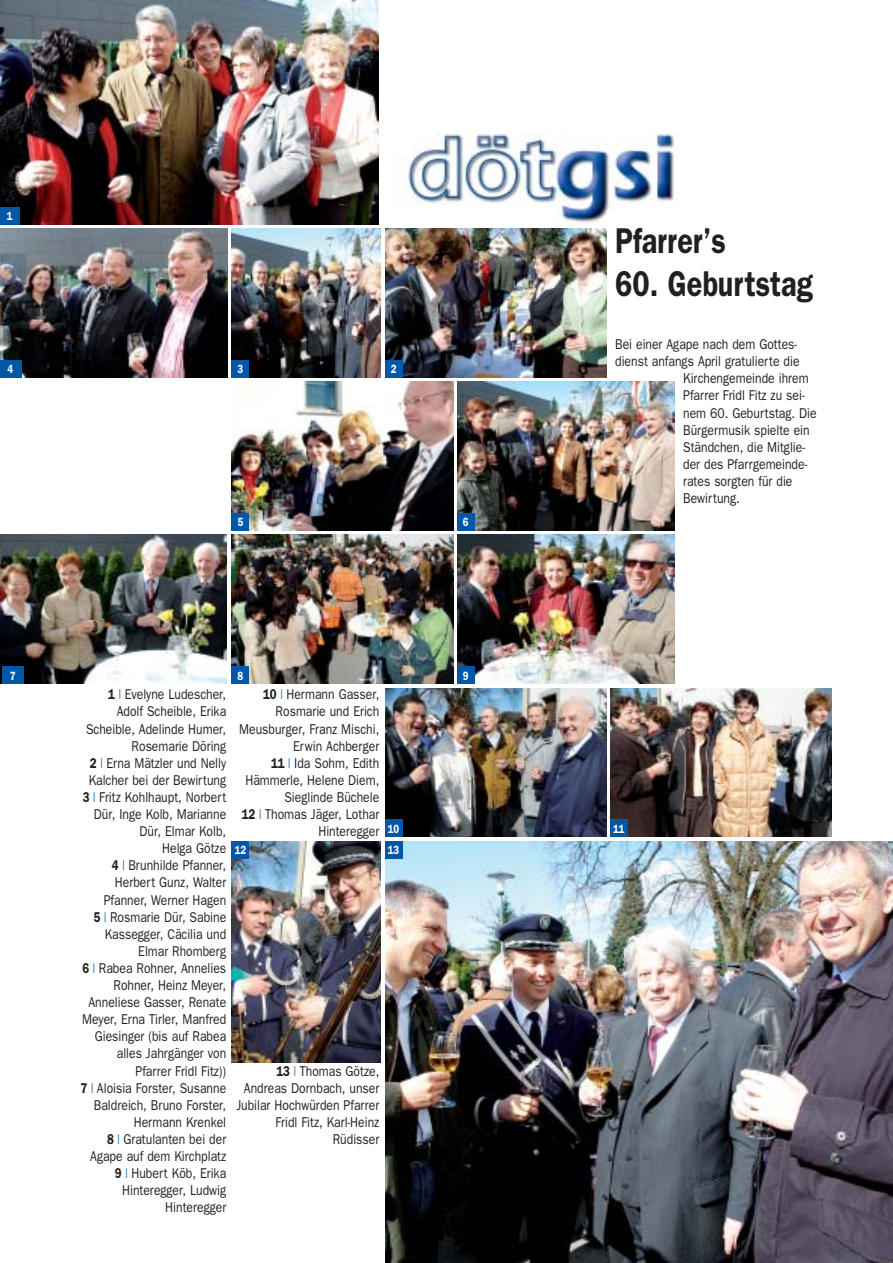
<style>
.page{position:relative;width:893px;height:1263px;background:#fff}
.page>*{position:absolute;margin:0;border:0;box-sizing:border-box;transform-origin:0 0}
.t1{font:600 36px "Franklin Gothic";color:#231f20;scale:.8 1}
.t2{font:14.25px/17.1px "Franklin Gothic";color:#231f20;text-align:right;scale:.85 1}
.t3{font:600 12px "Franklin Gothic";color:#fff;scale:.8 1}
.s1{font-weight:600}
.s2{color:#0057a8}
</style>
<div class="page">
<img style="left:0;top:229px;width:228px;height:149px">
<img style="left:610px;top:688px;width:221px;height:149px">
<img style="left:385px;top:688px;width:221px;height:149px">
<img style="left:385px;top:841px;width:508px;height:422px">
<img style="left:0;top:1px;width:379px;height:224px">
<img style="left:232px;top:841px;width:149px;height:221px">
<div style="left:0;top:361px;width:21px;height:17px;background:#0057a8"></div>
<div style="left:0;top:207px;width:20px;height:17px;background:#0057a8"></div>
<img style="left:232px;top:229px;width:149px;height:149px">
<div style="left:232px;top:361px;width:17px;height:17px;background:#0057a8"></div>
<img style="left:232px;top:382px;width:221px;height:149px">
<div style="left:232px;top:514px;width:17px;height:17px;background:#0057a8"></div>
<img style="left:232px;top:535px;width:221px;height:149px">
<img style="left:0;top:535px;width:227px;height:149px">
<img style="left:457px;top:535px;width:217px;height:149px">
<div style="left:232px;top:667px;width:17px;height:17px;background:#0057a8"></div>
<div style="left:457px;top:667px;width:17px;height:17px;background:#0057a8"></div>
<div style="left:2px;top:667px;width:22px;height:17px;background:#0057a8"></div>
<div style="left:232px;top:841px;width:17px;height:17px;background:#0057a8"></div>
<div style="left:610px;top:820px;width:17px;height:17px;background:#0057a8"></div>
<div style="left:385px;top:841px;width:17px;height:17px;background:#0057a8"></div>
<div style="left:385px;top:820px;width:17px;height:17px;background:#0057a8"></div>
<img style="left:402px;top:133px;width:276px;height:92px">
<img style="left:385px;top:229px;width:221px;height:149px">
<div style="left:385px;top:361px;width:17px;height:17px;background:#0057a8"></div>
<img style="left:457px;top:382px;width:217px;height:149px">
<div style="left:457px;top:514px;width:17px;height:17px;background:#0057a8"></div>
<p class="t3" style="left:7px;top:212px;width:9px">1</p>
<p class="t3" style="left:8px;top:365px;width:9px">4</p>
<p class="t3" style="left:238px;top:365px;width:9px">3</p>
<p class="t3" style="left:238px;top:518px;width:9px">5</p>
<p class="t3" style="left:391px;top:365px;width:9px">2</p>
<p class="t3" style="left:463px;top:518px;width:9px">6</p>
<p class="t3" style="left:10px;top:671px;width:9px">7</p>
<p class="t3" style="left:238px;top:671px;width:9px">8</p>
<p class="t3" style="left:463px;top:671px;width:9px">9</p>
<p class="t2" style="left:80px;top:687px;width:173px"><span class="s1">1</span> <span class="s2">|</span> Evelyne Ludescher,<br>Adolf Scheible, Erika<br>Scheible, Adelinde Humer,<br>Rosemarie Döring<br><span class="s1">2</span> <span class="s2">|</span> Erna Mätzler und Nelly<br>Kalcher bei der Bewirtung<br><span class="s1">3</span> <span class="s2">|</span> Fritz Kohlhaupt, Norbert<br>Dür, Inge Kolb, Marianne<br>Dür, Elmar Kolb,<br>Helga Götze<br><span class="s1">4</span> <span class="s2">|</span> Brunhilde Pfanner,<br>Herbert Gunz, Walter<br>Pfanner, Werner Hagen<br><span class="s1">5</span> <span class="s2">|</span> Rosmarie Dür, Sabine<br>Kassegger, Cäcilia und<br>Elmar Rhomberg<br><span class="s1">6</span> <span class="s2">|</span> Rabea Rohner, Annelies<br>Rohner, Heinz Meyer,<br>Anneliese Gasser, Renate<br>Meyer, Erna Tirler, Manfred<br>Giesinger (bis auf Rabea alles Jahrgänger von<br>Pfarrer Fridl Fitz))<br><span class="s1">7</span> <span class="s2">|</span> Aloisia Forster, Susanne<br>Baldreich, Bruno Forster,<br>Hermann Krenkel<br><span class="s1">8</span> <span class="s2">|</span> Gratulanten bei der<br>Agape auf dem Kirchplatz<br><span class="s1">9</span> <span class="s2">|</span> Hubert Köb, Erika<br>Hinteregger, Ludwig<br>Hinteregger</p>
<p class="t2" style="left:239px;top:687px;width:166px"><span class="s1">10</span> <span class="s2">|</span> Hermann Gasser,<br>Rosmarie und Erich<br>Meusburger, Franz Mischi,<br>Erwin Achberger<br><span class="s1">11</span> <span class="s2">|</span> Ida Sohm, Edith<br>Hämmerle, Helene Diem,<br>Sieglinde Büchele<br><span class="s1">12</span> <span class="s2">|</span> Thomas Jäger, Lothar<br>Hinteregger</p>
<p class="t3" style="left:235px;top:846px;width:16px">12</p>
<p class="t2" style="left:236px;top:1063px;width:170px"><span class="s1">13</span> <span class="s2">|</span> Thomas Götze,<br>Andreas Dornbach, unser<br>Jubilar Hochwürden Pfarrer<br>Fridl Fitz, Karl-Heinz<br>Rüdisser</p>
<p class="t3" style="left:388px;top:824px;width:16px">10</p>
<p class="t3" style="left:388px;top:846px;width:16px">13</p>
<h1 class="t1" style="left:615px;top:228px;width:140px">Pfarrer’s</h1>
<h1 class="t1" style="left:615px;top:272px;width:249px">60. Geburtstag</h1>
<p class="t2" style="left:615px;top:337px;width:216px">Bei einer Agape nach dem Gottes-</p>
<p class="t2" style="left:615px;top:354px;width:218px">dienst anfangs April gratulierte die</p>
<p class="t2" style="left:683px;top:371px;width:149px">Kirchengemeinde ihrem</p>
<p class="t2" style="left:683px;top:388px;width:144px">Pfarrer Fridl Fitz zu sei-</p>
<p class="t2" style="left:683px;top:405px;width:158px">nem 60. Geburtstag. Die</p>
<p class="t2" style="left:683px;top:422px;width:150px">Bürgermusik spielte ein</p>
<p class="t2" style="left:683px;top:439px;width:145px">Ständchen, die Mitglie-</p>
<p class="t2" style="left:683px;top:457px;width:148px">der des Pfarrgemeinde-</p>
<p class="t2" style="left:683px;top:474px;width:130px">rates sorgten für die</p>
<p class="t2" style="left:683px;top:491px;width:68px">Bewirtung.</p>
<p class="t3" style="left:613px;top:824px;width:16px">11</p>
</div>
